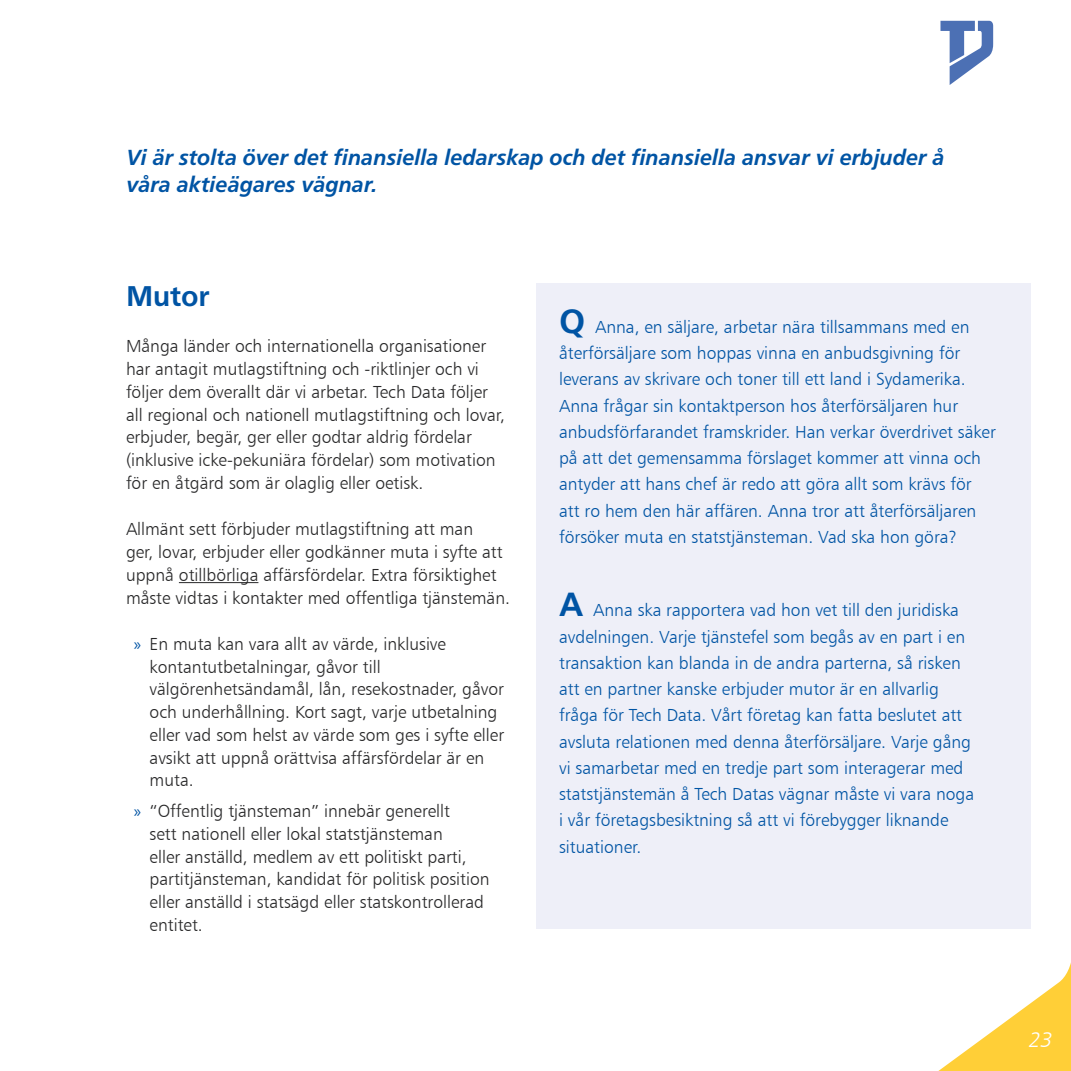
<style>
.page{position:relative;width:1071px;height:1071px;background:#fff}
.page>*{position:absolute;margin:0;border:0;box-sizing:border-box;transform-origin:0 0}
.t1{font:700 29.75px "Carto Gothic Std";color:#0054a4}
.t2{font:italic 700 22.75px/26.2px "Carto Gothic Std";color:#0054a4}
.t3{font:italic 21px "Humanist 777 BT Light B";color:#fff}
.t4{font:17.5px/22.8px "Humanist 777 BT Light B";color:#282829}
.t5{font:17.5px/26.2px "Humanist 777 BT Light B";color:#0054a4}
.s1{font-family:"Myriad Pro";color:#0054a4}
.s2{font-family:"Carto Gothic Std";font-weight:700;font-size:35px}
</style>
<div class="page">
<svg style="left:940px;top:21px;width:53px;height:64px"></svg>
<div style="left:536px;top:284px;width:495px;height:645px;background:#eeeff8"></div>
<hr style="left:179px;top:582px;width:79px;height:1px;background:#282829">
<svg style="left:938px;top:962px;width:133px;height:109px"></svg>
<h2 class="t2" style="left:126px;top:145px;width:820px">Vi är stolta över det finansiella ledarskap och det finansiella ansvar vi erbjuder å våra aktieägares vägnar.</h2>
<h1 class="t1" style="left:126px;top:279px;width:85px">Mutor</h1>
<p class="t4" style="left:126px;top:335px;width:380px">Många länder och internationella organisationer har antagit mutlagstiftning och -riktlinjer och vi följer dem överallt där vi arbetar. Tech Data följer all regional och nationell mutlagstiftning och lovar, erbjuder, begär, ger eller godtar aldrig fördelar (inklusive icke-pekuniära fördelar) som motivation för en åtgärd som är olaglig eller oetisk.</p>
<p class="t4" style="left:126px;top:518px;width:386px">Allmänt sett förbjuder mutlagstiftning att man<br>ger, lovar, erbjuder eller godkänner muta i syfte att uppnå otillbörliga affärsfördelar. Extra försiktighet måste vidtas i kontakter med offentliga tjänstemän.</p>
<p class="t4" style="left:150px;top:632px;width:356px;text-indent:-16px"><span class="s1">»</span> En muta kan vara allt av värde, inklusive kontantutbetalningar, gåvor till välgörenhetsändamål, lån, resekostnader, gåvor och underhållning. Kort sagt, varje utbetalning eller vad som helst av värde som ges i syfte eller avsikt att uppnå orättvisa affärsfördelar är en muta.</p>
<p class="t4" style="left:150px;top:799px;width:342px;text-indent:-16px"><span class="s1">»</span> “Offentlig tjänsteman” innebär generellt<br>sett nationell eller lokal statstjänsteman<br>eller anställd, medlem av ett politiskt parti, partitjänsteman, kandidat för politisk position eller anställd i statsägd eller statskontrollerad entitet.</p>
<p class="t5" style="left:559px;top:313px;width:438px"><span class="s2">Q</span> Anna, en säljare, arbetar nära tillsammans med en återförsäljare som hoppas vinna en anbudsgivning för leverans av skrivare och toner till ett land i Sydamerika.<br>Anna frågar sin kontaktperson hos återförsäljaren hur anbudsförfarandet framskrider. Han verkar överdrivet säker på att det gemensamma förslaget kommer att vinna och antyder att hans chef är redo att göra allt som krävs för att ro hem den här affären. Anna tror att återförsäljaren försöker muta en statstjänsteman. Vad ska hon göra?</p>
<p class="t5" style="left:559px;top:597px;width:417px"><span class="s2">A</span> Anna ska rapportera vad hon vet till den juridiska avdelningen. Varje tjänstefel som begås av en part i en transaktion kan blanda in de andra parterna, så risken att en partner kanske erbjuder mutor är en allvarlig fråga för Tech Data. Vårt företag kan fatta beslutet att avsluta relationen med denna återförsäljare. Varje gång vi samarbetar med en tredje part som interagerar med statstjänstemän å Tech Datas vägnar måste vi vara noga i vår företagsbesiktning så att vi förebygger liknande situationer.</p>
<p class="t3" style="left:1028px;top:1027px;width:30px">23</p>
</div>
